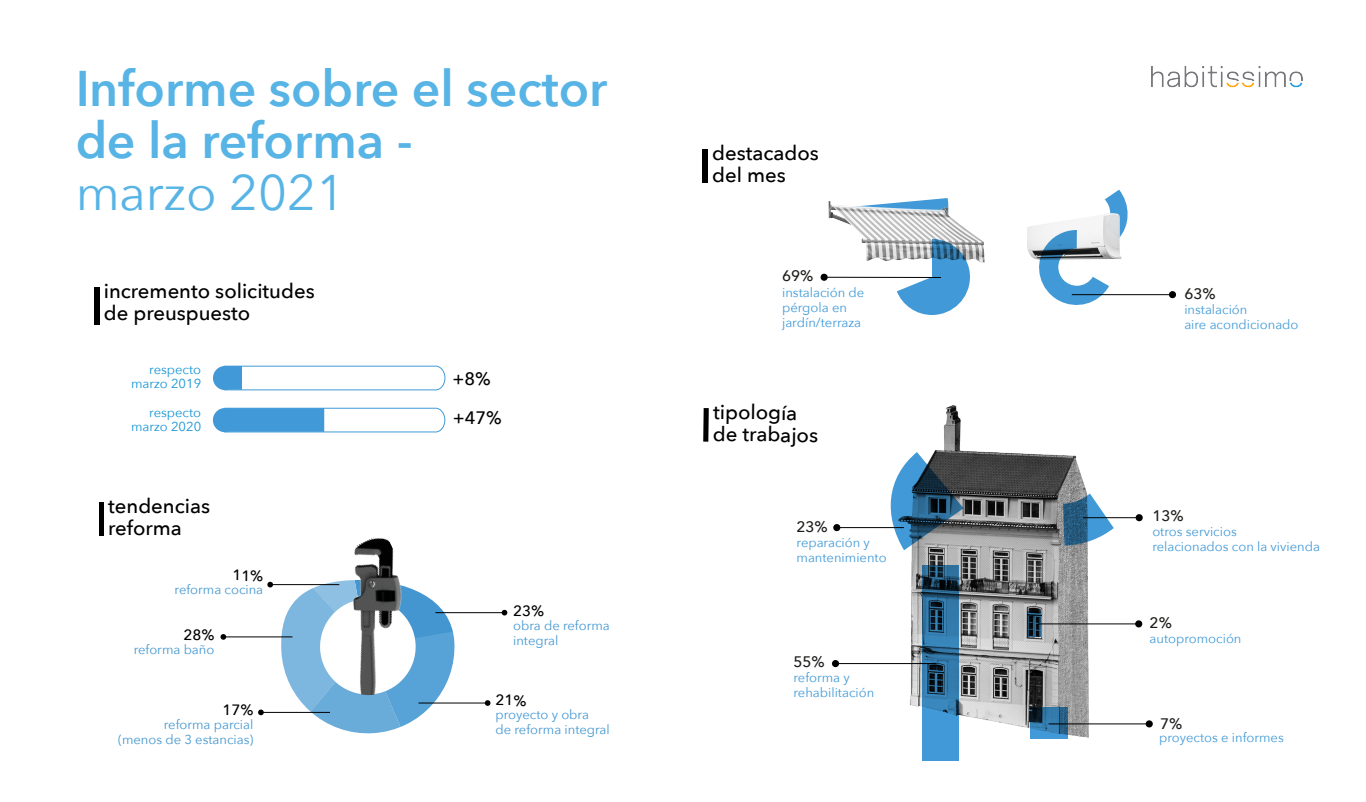
<style>
.page{position:relative;width:1366px;height:802px;background:#fff}
.page>*{position:absolute;margin:0;border:0;box-sizing:border-box;transform-origin:0 0}
.t1{font:600 50px/52px "Avenir Next";color:#57b4e5}
.t2{font:50px "Avenir Next";color:#57b4e5}
.t3{font:500 20.3px/22px "Avenir Next";color:#000}
.t4{font:500 18px/38.9px "Avenir Next";color:#000}
.t5{font:500 15.2px "Avenir Next";color:#1e1e1c}
.t6{font:500 15px "Avenir Next";color:#000}
.t7{font:13px/15px "Avenir Next";color:#419ad7}
.t8{font:13px/15px "Avenir Next";color:#4397d1}
.t9{font:13px/14px "Avenir Next";color:#1695d4;text-align:right}
</style>
<div class="page">
<div style="left:94px;top:287px;width:5px;height:38px;background:#000"></div>
<div style="left:99px;top:503px;width:5px;height:33px;background:#000"></div>
<img style="left:898px;top:405px;width:191px;height:332px">
<svg style="left:922px;top:565px;width:37px;height:196px;background:#2e6d99"></svg>
<hr style="left:1083px;top:517px;width:53px;height:1px;background:#000">
<svg style="left:1135px;top:514px;width:8px;height:8px"></svg>
<hr style="left:837px;top:527px;width:67px;height:1px;background:#000">
<svg style="left:833px;top:524px;width:8px;height:8px"></svg>
<hr style="left:836px;top:663px;width:100px;height:1px;background:#000">
<svg style="left:832px;top:660px;width:8px;height:8px"></svg>
<svg style="left:891px;top:452px;width:73px;height:98px;background:#57778d"></svg>
<svg style="left:1063px;top:493px;width:51px;height:53px"></svg>
<svg style="left:1030px;top:707px;width:37px;height:32px"></svg>
<svg style="left:1028px;top:611px;width:13px;height:26px"></svg>
<svg style="left:703px;top:408px;width:6px;height:34px"></svg>
<hr style="left:1038px;top:624px;width:101px;height:1px;background:#000">
<svg style="left:1135px;top:620px;width:8px;height:8px"></svg>
<hr style="left:1049px;top:724px;width:100px;height:1px;background:#000">
<svg style="left:1145px;top:720px;width:8px;height:8px"></svg>
<img style="left:1151px;top:66px;width:152px;height:22px">
<svg style="left:213px;top:408px;width:232px;height:25px"></svg>
<svg style="left:213px;top:366px;width:232px;height:24px"></svg>
<svg style="left:501px;top:609px;width:7px;height:7px"></svg>
<hr style="left:435px;top:613px;width:70px;height:1px;background:#000">
<svg style="left:484px;top:700px;width:7px;height:6px"></svg>
<hr style="left:419px;top:703px;width:69px;height:1px;background:#000">
<svg style="left:220px;top:634px;width:7px;height:6px"></svg>
<hr style="left:223px;top:637px;width:69px;height:1px;background:#000">
<svg style="left:267px;top:581px;width:6px;height:7px"></svg>
<hr style="left:270px;top:584px;width:69px;height:1px;background:#000">
<img style="left:354px;top:537px;width:45px;height:43px">
<svg style="left:279px;top:580px;width:178px;height:154px"></svg>
<svg style="left:258px;top:709px;width:6px;height:7px"></svg>
<hr style="left:261px;top:712px;width:69px;height:1px;background:#000">
<svg style="left:916px;top:198px;width:32px;height:3px"></svg>
<div style="left:703px;top:150px;width:5px;height:33px;background:#000"></div>
<img style="left:828px;top:201px;width:157px;height:62px">
<hr style="left:824px;top:277px;width:117px;height:1px;background:#000">
<svg style="left:820px;top:273px;width:8px;height:8px"></svg>
<hr style="left:1072px;top:294px;width:101px;height:1px;background:#000">
<svg style="left:1168px;top:291px;width:8px;height:8px"></svg>
<svg style="left:897px;top:239px;width:73px;height:76px"></svg>
<img style="left:1027px;top:225px;width:12px;height:34px">
<svg style="left:1039px;top:190px;width:89px;height:115px"></svg>
<h1 class="t1" style="left:75px;top:62px;width:534px">Informe sobre el sector de la reforma -</h1>
<h1 class="t2" style="left:75px;top:151px;width:271px">marzo 2021</h1>
<h2 class="t3" style="left:104px;top:279px;width:212px">incremento solicitudes de preuspuesto</h2>
<p class="t9" style="left:131px;top:362px;width:72px">respecto marzo 2019</p>
<h3 class="t4" style="left:453px;top:359px;width:51px">+8% +47%</h3>
<p class="t9" style="left:131px;top:405px;width:72px">respecto marzo 2020</p>
<h2 class="t3" style="left:108px;top:495px;width:103px">tendencias reforma</h2>
<p class="t6" style="left:232px;top:563px;width:33px">11%</p>
<p class="t8" style="left:175px;top:582px;width:90px">reforma cocina</p>
<p class="t6" style="left:184px;top:622px;width:33px">28%</p>
<p class="t8" style="left:134px;top:641px;width:82px">reforma baño</p>
<p class="t6" style="left:223px;top:697px;width:33px">17%</p>
<p class="t8" style="left:118px;top:716px;width:137px;text-align:right">reforma parcial (menos de 3 estancias)</p>
<p class="t6" style="left:513px;top:598px;width:33px">23%</p>
<p class="t8" style="left:513px;top:617px;width:98px">obra de reforma integral</p>
<p class="t6" style="left:496px;top:687px;width:33px">21%</p>
<p class="t8" style="left:496px;top:706px;width:116px">proyecto y obra<br>de reforma integral</p>
<h2 class="t3" style="left:712px;top:141px;width:108px">destacados del mes</h2>
<p class="t5" style="left:782px;top:263px;width:33px">69%</p>
<p class="t7" style="left:782px;top:285px;width:84px">instalación de pérgola en jardín/terraza</p>
<p class="t5" style="left:1184px;top:281px;width:33px">63%</p>
<p class="t7" style="left:1184px;top:301px;width:116px">instalación<br>aire acondicionado</p>
<h2 class="t3" style="left:714px;top:400px;width:107px;rotate:1deg">tipología de trabajos</h2>
<p class="t5" style="left:797px;top:514px;width:33px">23%</p>
<p class="t7" style="left:797px;top:535px;width:92px">reparación y mantenimiento</p>
<p class="t5" style="left:793px;top:649px;width:33px">55%</p>
<p class="t7" style="left:793px;top:669px;width:82px">reforma y rehabilitación</p>
<p class="t5" style="left:1152px;top:503px;width:33px">13%</p>
<p class="t7" style="left:1152px;top:523px;width:169px">otros servicios<br>relacionados con la vivienda</p>
<p class="t5" style="left:1150px;top:610px;width:24px">2%</p>
<p class="t7" style="left:1150px;top:630px;width:93px">autopromoción</p>
<p class="t5" style="left:1160px;top:711px;width:24px">7%</p>
<p class="t7" style="left:1159px;top:730px;width:126px">proyectos e informes</p>
</div>
